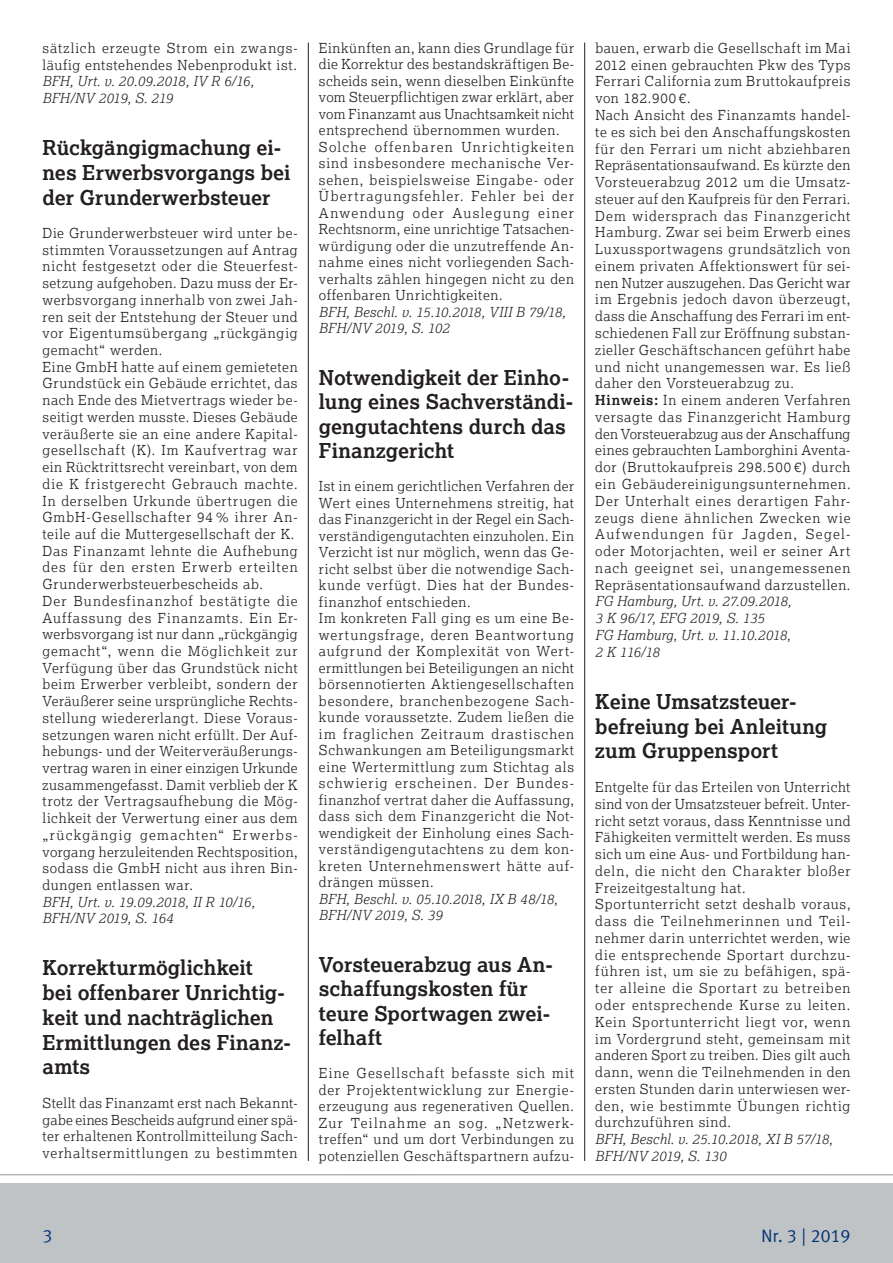
<style>
.page{position:relative;width:893px;height:1263px;background:#fff}
.page>*{position:absolute;margin:0;border:0;box-sizing:border-box;transform-origin:0 0}
.t1{font:700 20.4px/24.8px "Lexia";color:#231f20}
.t2{font:18px "Meta Correspondence Pro";color:#053474}
.t3{font:300 13.65px/16.8px "Lexia";letter-spacing:.05em;color:#231f20}
.t4{font:italic 300 13.65px/16.8px "Lexia";letter-spacing:.01em;color:#231f20}
.s1{font-weight:700}
.s2{font-family:"Meta Pro Norm"}
</style>
<div class="page">
<div style="left:0;top:1183px;width:893px;height:80px;background:#c0c3c6"></div>
<hr style="left:308px;top:43px;width:1px;height:1118px;background:#231f20">
<hr style="left:584px;top:43px;width:1px;height:1118px;background:#231f20">
<hr style="left:0;top:1174px;width:893px;height:1px;background:#b2b5b9">
<p class="t3" style="left:43px;top:39px;width:257px">sätzlich erzeugte Strom ein zwangs&shy;läufig entstehendes Nebenprodukt ist.</p>
<p class="t4" style="left:43px;top:73px;width:213px">BFH, Urt. v. 20.09.2018, IV R 6/16,<br>BFH/NV 2019, S. 219</p>
<h1 class="t1" style="left:43px;top:135px;width:250px">Rückgängigmachung ei&shy;nes Erwerbsvorgangs bei der Grunderwerbsteuer</h1>
<p class="t3" style="left:43px;top:224px;width:257px">Die Grunderwerbsteuer wird unter be&shy;stimmten Voraussetzungen auf Antrag nicht festgesetzt oder die Steuerfest&shy;setzung aufgehoben. Dazu muss der Er&shy;werbsvorgang innerhalb von zwei Jah&shy;ren seit der Entstehung der Steuer und vor Eigentumsübergang „rückgängig gemacht“ werden.<br>Eine GmbH hatte auf einem gemieteten Grundstück ein Gebäude errichtet, das nach Ende des Mietvertrags wieder be&shy;seitigt werden musste. Dieses Gebäude veräußerte sie an eine andere Kapital&shy;gesellschaft (K). Im Kaufvertrag war ein Rücktrittsrecht vereinbart, von dem die K fristgerecht Gebrauch machte.<br>In derselben Urkunde übertrugen die GmbH-Gesellschafter 94 % ihrer An&shy;teile auf die Muttergesellschaft der K.<br>Das Finanzamt lehnte die Aufhebung des für den ersten Erwerb erteilten Grunderwerbsteuerbescheids ab.<br>Der Bundesfinanzhof bestätigte die Auffassung des Finanzamts. Ein Er&shy;werbsvorgang ist nur dann „rückgängig gemacht“, wenn die Möglichkeit zur Verfügung über das Grundstück nicht beim Erwerber verbleibt, sondern der Veräußerer seine ursprüngliche Rechts&shy;stellung wiedererlangt. Diese Voraus&shy;setzungen waren nicht erfüllt. Der Auf&shy;hebungs- und der Weiterveräußerungs&shy;vertrag waren in einer einzigen Urkunde zusammengefasst. Damit verblieb der K trotz der Vertragsaufhebung die Mög&shy;lichkeit der Verwertung einer aus dem „rückgängig gemachten“ Erwerbs&shy;vorgang herzuleitenden Rechtsposition, sodass die GmbH nicht aus ihren Bin&shy;dungen entlassen war.</p>
<p class="t4" style="left:43px;top:893px;width:214px">BFH, Urt. v. 19.09.2018, II R 10/16,<br>BFH/NV 2019, S. 164</p>
<h1 class="t1" style="left:43px;top:955px;width:250px">Korrekturmöglichkeit<br>bei offenbarer Unrichtig&shy;keit und nachträglichen<br>Ermittlungen des Finanz&shy;amts</h1>
<p class="t3" style="left:43px;top:1094px;width:257px;text-align:justify">Stellt das Finanzamt erst nach Bekannt&shy;gabe eines Bescheids aufgrund einer spä&shy;ter erhaltenen Kontrollmitteilung Sach&shy;verhaltsermittlungen zu bestimmten</p>
<p class="t3" style="left:319px;top:39px;width:257px">Einkünften an, kann dies Grundlage für die Korrektur des bestandskräftigen Be&shy;scheids sein, wenn dieselben Einkünfte vom Steuerpflichtigen zwar erklärt, aber vom Finanzamt aus Unachtsamkeit nicht entsprechend übernommen wurden.<br>Solche offenbaren Unrichtigkeiten sind insbesondere mechanische Ver&shy;sehen, beispielsweise Eingabe- oder Übertragungsfehler. Fehler bei der Anwendung oder Auslegung einer Rechtsnorm, eine unrichtige Tatsachen&shy;würdigung oder die unzutreffende An&shy;nahme eines nicht vorliegenden Sach&shy;verhalts zählen hingegen nicht zu den offenbaren Unrichtigkeiten.</p>
<p class="t4" style="left:319px;top:303px;width:248px">BFH, Beschl. v. 15.10.2018, VIII B 79/18,<br>BFH/NV 2019, S. 102</p>
<h1 class="t1" style="left:319px;top:365px;width:256px">Notwendigkeit der Einho&shy;lung eines Sachverständi&shy;gengutachtens durch das<br>Finanzgericht</h1>
<p class="t3" style="left:319px;top:478px;width:257px">Ist in einem gerichtlichen Verfahren der Wert eines Unternehmens streitig, hat das Finanzgericht in der Regel ein Sach&shy;verständigengutachten einzuholen. Ein Verzicht ist nur möglich, wenn das Ge&shy;richt selbst über die notwendige Sach&shy;kunde verfügt. Dies hat der Bundes&shy;finanzhof entschieden.<br>Im konkreten Fall ging es um eine Be&shy;wertungsfrage, deren Beantwortung aufgrund der Komplexität von Wert&shy;ermittlungen bei Beteiligungen an nicht börsennotierten Aktiengesellschaften besondere, branchenbezogene Sach&shy;kunde voraussetzte. Zudem ließen die im fraglichen Zeitraum drastischen Schwankungen am Beteiligungsmarkt eine Wertermittlung zum Stichtag als schwierig erscheinen. Der Bundes&shy;finanzhof vertrat daher die Auffassung, dass sich dem Finanzgericht die Not&shy;wendigkeit der Einholung eines Sach&shy;verständigengutachtens zu dem kon&shy;kreten Unternehmenswert hätte auf&shy;drängen müssen.</p>
<p class="t4" style="left:319px;top:890px;width:240px">BFH, Beschl. v. 05.10.2018, IX B 48/18,<br>BFH/NV 2019, S. 39</p>
<h1 class="t1" style="left:319px;top:952px;width:235px">Vorsteuerabzug aus An&shy;schaffungskosten für teure Sportwagen zwei&shy;felhaft</h1>
<p class="t3" style="left:319px;top:1065px;width:257px;text-align:justify">Eine Gesellschaft befasste sich mit der Projektentwicklung zur Energie&shy;erzeugung aus regenerativen Quellen.<br>Zur Teilnahme an sog. „Netzwerk&shy;treffen“ und um dort Verbindungen zu potenziellen Geschäftspartnern aufzu-</p>
<p class="t3" style="left:595px;top:39px;width:257px">bauen, erwarb die Gesellschaft im Mai 2012 einen gebrauchten Pkw des Typs Ferrari California zum Bruttokaufpreis von 182.900 €.<br>Nach Ansicht des Finanzamts handel&shy;te es sich bei den Anschaffungskosten für den Ferrari um nicht abziehbaren Repräsentationsaufwand. Es kürzte den Vorsteuerabzug 2012 um die Umsatz&shy;steuer auf den Kaufpreis für den Ferrari.<br>Dem widersprach das Finanzgericht Hamburg. Zwar sei beim Erwerb eines Luxussportwagens grundsätzlich von einem privaten Affektionswert für sei&shy;nen Nutzer auszugehen. Das Gericht war im Ergebnis jedoch davon überzeugt, dass die Anschaffung des Ferrari im ent&shy;schiedenen Fall zur Eröffnung substan&shy;zieller Geschäftschancen geführt habe und nicht unangemessen war. Es ließ daher den Vorsteuerabzug zu.<br><span class="s1">Hinweis:</span> In einem anderen Verfahren versagte das Finanzgericht Hamburg den Vorsteuerabzug aus der Anschaffung eines gebrauchten Lamborghini Aventa&shy;dor (Bruttokaufpreis 298.500 €) durch ein Gebäudereinigungsunternehmen.<br>Der Unterhalt eines derartigen Fahr&shy;zeugs diene ähnlichen Zwecken wie Aufwendungen für Jagden, Segel&shy;oder Motorjachten, weil er seiner Art nach geeignet sei, unangemessenen Repräsentationsaufwand darzustellen.</p>
<p class="t4" style="left:595px;top:593px;width:198px">FG Hamburg, Urt. v. 27.09.2018,<br>3 K 96/17, EFG 2019, S. 135<br>FG Hamburg, Urt. v. 11.10.2018,<br>2 K 116/18</p>
<h1 class="t1" style="left:595px;top:688px;width:234px">Keine Umsatzsteuer&shy;befreiung bei Anleitung zum Gruppensport</h1>
<p class="t3" style="left:595px;top:778px;width:257px">Entgelte für das Erteilen von Unterricht sind von der Umsatzsteuer befreit. Unter&shy;richt setzt voraus, dass Kenntnisse und Fähigkeiten vermittelt werden. Es muss sich um eine Aus- und Fortbildung han&shy;deln, die nicht den Charakter bloßer Freizeitgestaltung hat.<br>Sportunterricht setzt deshalb voraus, dass die Teilnehmerinnen und Teil&shy;nehmer darin unterrichtet werden, wie die entsprechende Sportart durchzu&shy;führen ist, um sie zu befähigen, spä&shy;ter alleine die Sportart zu betreiben oder entsprechende Kurse zu leiten.<br>Kein Sportunterricht liegt vor, wenn im Vordergrund steht, gemeinsam mit anderen Sport zu treiben. Dies gilt auch dann, wenn die Teilnehmenden in den ersten Stunden darin unterwiesen wer&shy;den, wie bestimmte Übungen richtig durchzuführen sind.</p>
<p class="t4" style="left:595px;top:1130px;width:239px">BFH, Beschl. v. 25.10.2018, XI B 57/18,<br>BFH/NV 2019, S. 130</p>
<h2 class="t2" style="left:43px;top:1222px;width:12px">3</h2>
<h2 class="t2" style="left:761px;top:1222px;width:91px"><span class="s2">Nr.</span> 3 | 2019</h2>
</div>
